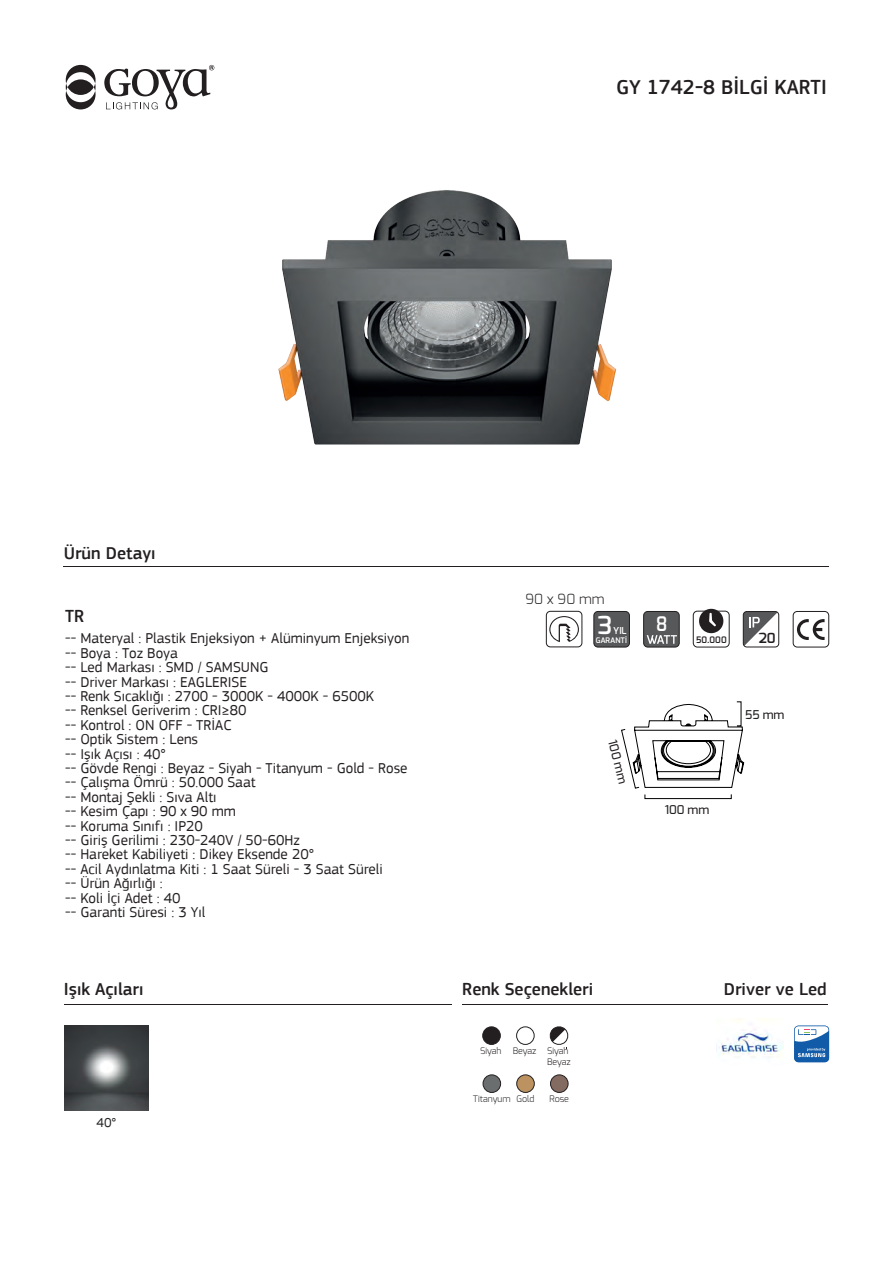
<style>
.page{position:relative;width:893px;height:1263px;background:#fff}
.page>*{position:absolute;margin:0;border:0;box-sizing:border-box;transform-origin:0 0}
.t1{font:600 24.9px "Exo";color:#fff}
.t2{font:500 21px "PF Square Sans Pro";color:#231f20}
.t3{font:600 19.95px "Exo";color:#fff;scale:.89 1}
.t4{font:500 18px "PF Square Sans Pro";color:#231f20}
.t5{font:15px/14.4px "PF Square Sans Pro";color:#231f20}
.t6{font:300 13.95px "Exo";color:#231f20}
.t7{font:600 13.95px "Exo";color:#231f20}
.t8{font:13.5px "PF Square Sans Pro";color:#231f20}
.t9{font:500 12.15px "Exo";color:#231f20}
.t10{font:600 9.45px "Exo";color:#fff}
.t11{font:300 9px/10.8px "Exo";color:#231f20;text-align:right}
.t12{font:600 9px "Exo";color:#231f20}
.t13{font:600 7.65px "Exo";color:#fff}
</style>
<div class="page">
<hr style="left:64px;top:1004px;width:387px;height:1px;background:#231f20">
<hr style="left:64px;top:566px;width:765px;height:1px;background:#231f20">
<hr style="left:462px;top:1004px;width:366px;height:1px;background:#231f20">
<svg style="left:66px;top:65px;width:30px;height:44px"></svg>
<svg style="left:104px;top:65px;width:110px;height:44px"></svg>
<div style="left:516px;top:1026px;width:18px;height:19px;border:1px solid #231f20;border-radius:50%"></div>
<svg style="left:549px;top:1026px;width:20px;height:23px"></svg>
<div style="left:483px;top:1075px;width:18px;height:17px;background:#6a6e6f;border-radius:50%"></div>
<div style="left:483px;top:1074px;width:18px;height:19px;border:1px solid #231f20;border-radius:50%"></div>
<div style="left:517px;top:1075px;width:17px;height:17px;background:#bc9360;border-radius:50%"></div>
<div style="left:516px;top:1074px;width:19px;height:19px;border:1px solid #231f20;border-radius:50%"></div>
<div style="left:550px;top:1075px;width:18px;height:17px;background:#846b61;border-radius:50%"></div>
<div style="left:550px;top:1074px;width:18px;height:19px;border:1px solid #231f20;border-radius:50%"></div>
<div style="left:483px;top:1027px;width:17px;height:17px;background:#231f20;border-radius:50%"></div>
<div style="left:482px;top:1026px;width:19px;height:19px;border:1px solid #231f20;border-radius:50%"></div>
<div style="left:546px;top:611px;width:36px;height:36px;border:1px solid #231f20;border-radius:4px"></div>
<svg style="left:549px;top:616px;width:30px;height:26px"></svg>
<div style="left:644px;top:611px;width:35px;height:36px;background:#57585a;border-radius:4px"></div>
<div style="left:643px;top:611px;width:37px;height:36px;border:1px solid #231f20;border-radius:4px"></div>
<svg style="left:647px;top:635px;width:30px;height:9px"></svg>
<div style="left:793px;top:611px;width:36px;height:36px;border:1px solid #231f20;border-radius:4px"></div>
<svg style="left:797px;top:619px;width:28px;height:21px"></svg>
<div style="left:743px;top:611px;width:36px;height:36px;border:1px solid #231f20;border-radius:4px"></div>
<svg style="left:743px;top:611px;width:34px;height:35px"></svg>
<div style="left:594px;top:611px;width:35px;height:36px;background:#57585a;border-radius:4px"></div>
<div style="left:593px;top:611px;width:37px;height:36px;border:1px solid #231f20;border-radius:4px"></div>
<img style="left:64px;top:1026px;width:84px;height:84px">
<img style="left:278px;top:190px;width:339px;height:255px">
<svg style="left:621px;top:701px;width:123px;height:98px"></svg>
<svg style="left:794px;top:1026px;width:35px;height:36px"></svg>
<img style="left:718px;top:1018px;width:65px;height:40px">
<svg style="left:699px;top:609px;width:25px;height:24px"></svg>
<div style="left:693px;top:611px;width:36px;height:36px;border:1px solid #231f20;border-radius:4px"></div>
<h2 class="t2" style="left:616px;top:75px;width:212px">GY 1742-8 BİLGİ KARTI</h2>
<p class="t4" style="left:64px;top:543px;width:93px">Ürün Detayı</p>
<p class="t4" style="left:65px;top:606px;width:21px">TR</p>
<p class="t5" style="left:65px;top:631px;width:346px">-- Materyal : Plastik Enjeksiyon + Alüminyum Enjeksiyon -- Boya : Toz Boya<br>-- Led Markası : SMD / SAMSUNG<br>-- Driver Markası : EAGLERISE<br>-- Renk Sıcaklığı : 2700 - 3000K - 4000K - 6500K<br>-- Renksel Geriverim : CRI≥80<br>-- Kontrol : ON OFF - TRİAC<br>-- Optik Sistem : Lens<br>-- Işık Açısı : 40°<br>-- Gövde Rengi : Beyaz - Siyah - Titanyum - Gold - Rose -- Çalışma Ömrü : 50.000 Saat<br>-- Montaj Şekli : Sıva Altı<br>-- Kesim Çapı : 90 x 90 mm<br>-- Koruma Sınıfı : IP20<br>-- Giriş Gerilimi : 230-240V / 50-60Hz<br>-- Hareket Kabiliyeti : Dikey Eksende 20°<br>-- Acil Aydınlatma Kiti : 1 Saat Süreli - 3 Saat Süreli<br>-- Ürün Ağırlığı :<br>-- Koli İçi Adet : 40<br>-- Garanti Süresi : 3 Yıl</p>
<p class="t6" style="left:525px;top:590px;width:81px">90 x 90 mm</p>
<h1 class="t1" style="left:598px;top:609px;width:16px">3</h1>
<p class="t10" style="left:613px;top:624px;width:15px">YIL</p>
<h3 class="t3" style="left:656px;top:611px;width:14px">8</h3>
<p class="t13" style="left:596px;top:635px;width:33px">GARANTİ</p>
<p class="t7" style="left:759px;top:629px;width:19px">20</p>
<p class="t12" style="left:696px;top:634px;width:32px">50.000</p>
<p class="t9" style="left:620px;top:738px;width:46px;rotate:76deg">100 mm</p>
<p class="t9" style="left:665px;top:802px;width:46px">100 mm</p>
<p class="t9" style="left:745px;top:707px;width:41px">55 mm</p>
<p class="t4" style="left:64px;top:979px;width:81px">Işık Açıları</p>
<p class="t4" style="left:462px;top:979px;width:132px">Renk Seçenekleri</p>
<p class="t4" style="left:724px;top:979px;width:104px">Driver ve Led</p>
<p class="t8" style="left:97px;top:1115px;width:21px">40°</p>
<p class="t11" style="left:513px;top:1045px;width:60px">Beyaz Siyah<br>Beyaz</p>
<p class="t11" style="left:473px;top:1093px;width:63px">Titanyum Gold</p>
<p class="t11" style="left:550px;top:1093px;width:21px">Rose</p>
<p class="t11" style="left:480px;top:1045px;width:23px">Siyah</p>
</div>
